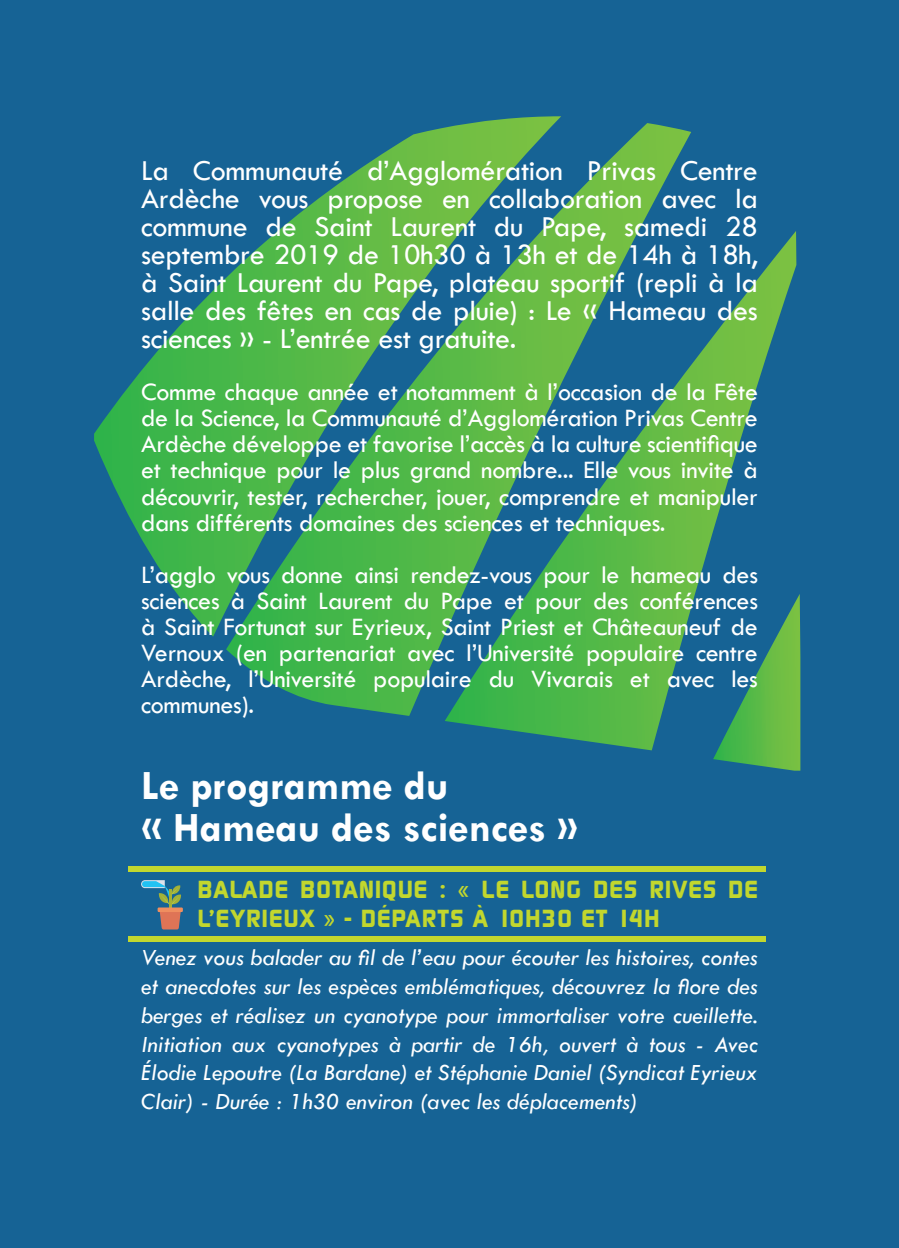
<style>
.page{position:relative;width:899px;height:1248px;background:#fff}
.page>*{position:absolute;margin:0;border:0;box-sizing:border-box;transform-origin:0 0}
.t1{font:700 42px "Tw Cen";color:#fff}
.t2{font:30px/28px "Tw Cen";letter-spacing:-.01em;color:#fff;text-align:justify}
.t3{font:26px/26px "Tw Cen";letter-spacing:-.01em;color:#fff;text-align:justify}
.t4{font:italic 24px/28.8px "Tw Cen";color:#fff;text-align:justify}
.t5{font:700 24px/28.8px "Digital";letter-spacing:.05em;color:#c2d72e}
</style>
<div class="page">
<div style="left:0;top:0;width:899px;height:1247px;background:#166395"></div>
<svg style="left:713px;top:594px;width:87px;height:176px;background:#56ab54"></svg>
<svg style="left:94px;top:116px;width:467px;height:520px;background:#268377"></svg>
<svg style="left:226px;top:123px;width:465px;height:593px;background:#419f5e"></svg>
<svg style="left:444px;top:231px;width:352px;height:519px;background:#3d9369"></svg>
<div style="left:128px;top:866px;width:637px;height:5px;background:#c2d72e"></div>
<div style="left:128px;top:936px;width:637px;height:5px;background:#c2d72e"></div>
<svg style="left:141px;top:880px;width:40px;height:49px;background:#5a7b86"></svg>
<p class="t2" style="left:141px;top:157px;width:618px">La Communauté d’Agglomération Privas Centre Ardèche vous propose en collaboration avec la commune de Saint Laurent du Pape, samedi 28 septembre 2019 de 10h30 à 13h et de 14h à 18h, à Saint Laurent du Pape, plateau sportif (repli à la salle des fêtes en cas de pluie) : Le « Hameau des sciences » - L’entrée est gratuite.</p>
<p class="t3" style="left:141px;top:379px;width:618px">Comme chaque année et notamment à l’occasion de la Fête de la Science, la Communauté d’Agglomération Privas Centre Ardèche développe et favorise l’accès à la culture scientifique et technique pour le plus grand nombre... Elle vous invite à découvrir, tester, rechercher, jouer, comprendre et manipuler dans différents domaines des sciences et techniques.</p>
<p class="t3" style="left:141px;top:561px;width:618px">L’agglo vous donne ainsi rendez-vous pour le hameau des sciences à Saint Laurent du Pape et pour des conférences à Saint Fortunat sur Eyrieux, Saint Priest et Châteauneuf de Vernoux (en partenariat avec l’Université populaire centre Ardèche, l’Université populaire du Vivarais et avec les communes).</p>
<p class="t1" style="left:141px;top:760px;width:309px">Le programme du</p>
<p class="t1" style="left:141px;top:802px;width:439px">« Hameau des sciences »</p>
<p class="t5" style="left:198px;top:875px;width:561px">BALADE BOTANIQUE : « LE LONG DES RIVES DE<br>L’EYRIEUX » - DÉPARTS À 10H30 ET 14H</p>
<p class="t4" style="left:141px;top:942px;width:618px">Venez vous balader au fil de l’eau pour écouter les histoires, contes et anecdotes sur les espèces emblématiques, découvrez la flore des berges et réalisez un cyanotype pour immortaliser votre cueillette.<br>Initiation aux cyanotypes à partir de 16h, ouvert à tous - Avec Élodie Lepoutre (La Bardane) et Stéphanie Daniel (Syndicat Eyrieux Clair) - Durée : 1h30 environ (avec les déplacements)</p>
</div>
